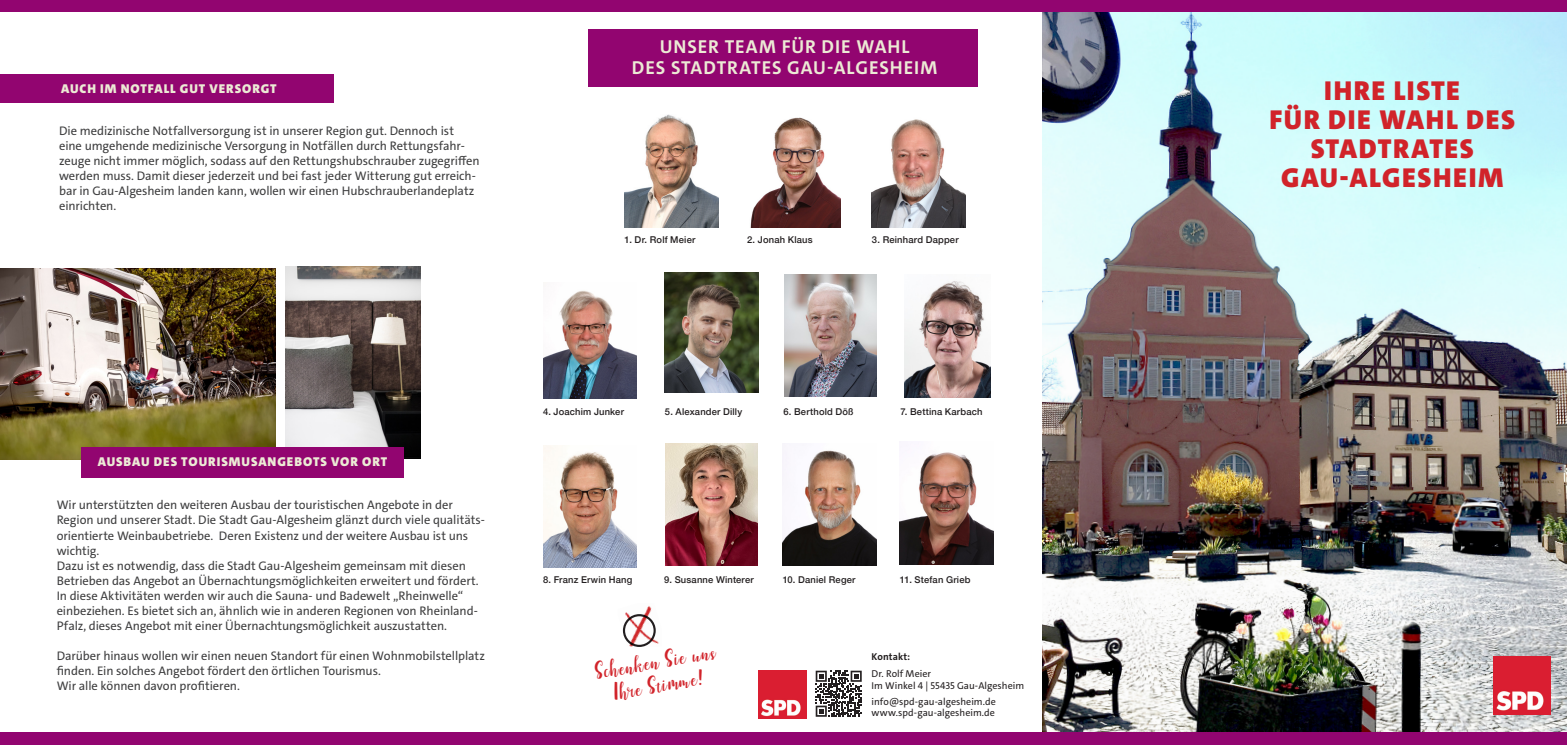
<style>
.page{position:relative;width:1567px;height:745px;background:#fff}
.page>*{position:absolute;margin:0;border:0;box-sizing:border-box;transform-origin:0 0}
.t1{font:900 27.5px "The Sans";letter-spacing:.055em;color:#d1232a}
.t2{font:23.75px "Emellie";color:#d1232a}
.t3{font:700 18.75px "The Sans";letter-spacing:.05em;color:#ecead5}
.t4{font:900 12.88px "The Sans";letter-spacing:.075em;color:#ecead5}
.t5{font:12.5px/15px "The Sans";letter-spacing:-.005em;color:#3e3e3f}
.t6{font:10px/17.5px "The Sans";color:#231f20}
.t7{font:500 9.38px "Helvetica Neue";letter-spacing:.02em;color:#231f20}
.s1{font-weight:700}
</style>
<div class="page">
<img style="left:665px;top:272px;width:93px;height:120px">
<img style="left:286px;top:266px;width:134px;height:192px">
<img style="left:0;top:268px;width:276px;height:191px">
<img style="left:1042px;top:12px;width:524px;height:720px">
<div style="left:0;top:0;width:1566px;height:12px;background:#920570"></div>
<div style="left:0;top:732px;width:1566px;height:12px;background:#920570"></div>
<img style="left:1493px;top:656px;width:56px;height:58px">
<img style="left:758px;top:670px;width:48px;height:48px">
<img style="left:624px;top:114px;width:94px;height:113px">
<img style="left:784px;top:274px;width:92px;height:122px">
<img style="left:750px;top:117px;width:90px;height:110px">
<img style="left:904px;top:281px;width:86px;height:116px">
<img style="left:872px;top:119px;width:93px;height:108px">
<img style="left:543px;top:291px;width:93px;height:107px">
<div style="left:588px;top:29px;width:389px;height:58px;background:#920570"></div>
<div style="left:812px;top:667px;width:52px;height:52px;background:linear-gradient(to right,#fff,#fff)"></div>
<svg style="left:815px;top:670px;width:46px;height:46px"></svg>
<img style="left:543px;top:445px;width:93px;height:122px">
<img style="left:665px;top:443px;width:92px;height:122px">
<img style="left:782px;top:443px;width:94px;height:122px">
<img style="left:899px;top:452px;width:94px;height:112px">
<img style="left:622px;top:606px;width:37px;height:40px">
<div style="left:0;top:74px;width:333px;height:29px;background:#920570"></div>
<div style="left:81px;top:447px;width:323px;height:30px;background:#920570"></div>
<p class="t4" style="left:61px;top:81px;width:217px">AUCH IM NOTFALL GUT VERSORGT</p>
<p class="t5" style="left:59px;top:123px;width:422px">Die medizinische Notfallversorgung ist in unserer Region gut. Dennoch ist eine umgehende medizinische Versorgung in Notfällen durch Rettungsfahr&shy;zeuge nicht immer möglich, sodass auf den Rettungshubschrauber zugegriffen werden muss. Damit dieser jederzeit und bei fast jeder Witterung gut erreich&shy;bar in Gau-Algesheim landen kann, wollen wir einen Hubschrauberlandeplatz einrichten.</p>
<p class="t3" style="left:659px;top:35px;width:251px">UNSER TEAM FÜR DIE WAHL</p>
<p class="t3" style="left:632px;top:56px;width:307px">DES STADTRATES GAU-ALGESHEIM</p>
<p class="t7" style="left:624px;top:232px;width:72px">1. Dr. Rolf Meier</p>
<p class="t7" style="left:747px;top:232px;width:67px">2. Jonah Klaus</p>
<p class="t7" style="left:872px;top:232px;width:88px">3. Reinhard Dapper</p>
<p class="t4" style="left:98px;top:453px;width:291px">AUSBAU DES TOURISMUSANGEBOTS VOR ORT</p>
<p class="t5" style="left:57px;top:497px;width:429px">Wir unterstützten den weiteren Ausbau der touristischen Angebote in der Region und unserer Stadt. Die Stadt Gau-Algesheim glänzt durch viele qualitäts&shy;orientierte Weinbaubetriebe. Deren Existenz und der weitere Ausbau ist uns wichtig.</p>
<p class="t5" style="left:57px;top:557px;width:411px">Dazu ist es notwendig, dass die Stadt Gau-Algesheim gemeinsam mit diesen</p>
<p class="t5" style="left:57px;top:572px;width:423px">Betrieben das Angebot an Übernachtungsmöglichkeiten erweitert und fördert.</p>
<p class="t5" style="left:57px;top:587px;width:408px">In diese Aktivitäten werden wir auch die Sauna- und Badewelt „Rheinwelle“</p>
<p class="t5" style="left:57px;top:602px;width:422px">einbeziehen. Es bietet sich an, ähnlich wie in anderen Regionen von Rheinland-<br>Pfalz, dieses Angebot mit einer Übernachtungsmöglichkeit auszustatten.</p>
<p class="t5" style="left:57px;top:647px;width:429px">Darüber hinaus wollen wir einen neuen Standort für einen Wohnmobilstellplatz finden. Ein solches Angebot fördert den örtlichen Tourismus.</p>
<p class="t5" style="left:57px;top:677px;width:185px">Wir alle können davon profitieren.</p>
<p class="t7" style="left:543px;top:403px;width:82px">4. Joachim Junker</p>
<p class="t7" style="left:783px;top:403px;width:72px">6. Berthold Döß</p>
<p class="t7" style="left:665px;top:403px;width:79px">5. Alexander Dilly</p>
<p class="t7" style="left:900px;top:403px;width:84px">7. Bettina Karbach</p>
<p class="t7" style="left:543px;top:571px;width:91px">8. Franz Erwin Hang</p>
<p class="t7" style="left:664px;top:571px;width:91px">9. Susanne Winterer</p>
<p class="t7" style="left:782px;top:571px;width:74px">10. Daniel Reger</p>
<p class="t7" style="left:899px;top:571px;width:72px">11. Stefan Grieb</p>
<p class="t2" style="left:592px;top:654px;width:123px;rotate:-10deg">Schenken Sie uns</p>
<p class="t2" style="left:610px;top:675px;width:94px;rotate:-10deg">Ihre Stimm e!</p>
<p class="t6" style="left:871px;top:647px;width:61px"><span class="s1">Kontakt:<br></span>Dr. Rolf Meier</p>
<p class="t6" style="left:871px;top:676px;width:154px">Im Winkel 4 | 55435 Gau-Algesheim</p>
<p class="t6" style="left:871px;top:692px;width:126px">info@spd-gau-algesheim.de</p>
<p class="t6" style="left:871px;top:703px;width:125px">www.spd-gau-algesheim.de</p>
<p class="t1" style="left:1324px;top:73px;width:137px">IHRE LISTE</p>
<p class="t1" style="left:1269px;top:102px;width:247px">FÜR DIE WAHL DES</p>
<p class="t1" style="left:1310px;top:131px;width:164px">STADTRATES</p>
<p class="t1" style="left:1281px;top:159px;width:223px">GAU-ALGESHEIM</p>
</div>
